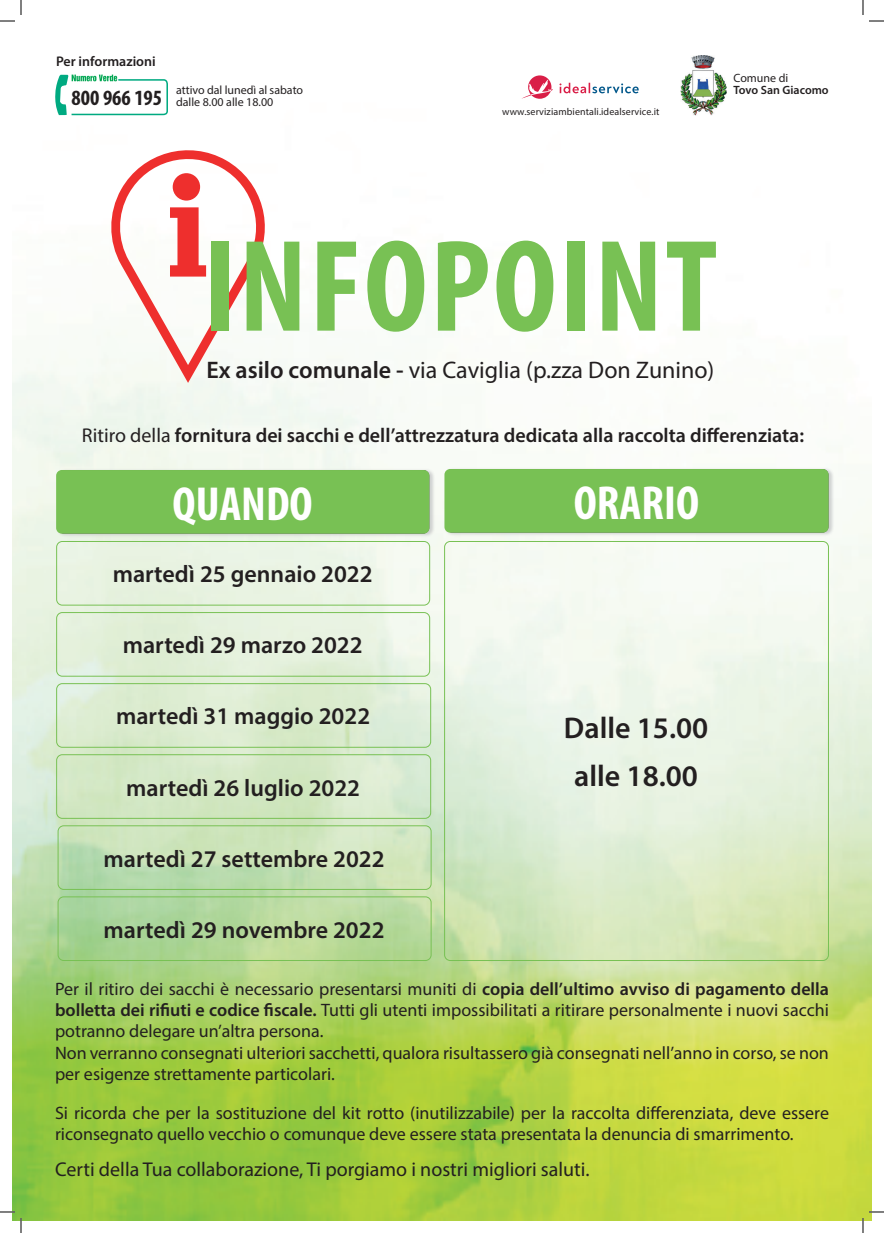
<style>
.page{position:relative;width:884px;height:1233px;background:#fff}
.page>*{position:absolute;margin:0;border:0;box-sizing:border-box;transform-origin:0 0}
.t1{font:700 condensed 132px "Myriad Pro";letter-spacing:.02em;color:#78c154}
.t2{font:700 condensed 48px "Myriad Pro";color:#fff}
.t3{font:600 30px/48px "Myriad Pro";color:#231f20;text-align:center}
.t4{font:600 24px "Myriad Pro";color:#231f20}
.t5{font:24px "Myriad Pro";color:#231f20}
.t6{font:600 20px "Myriad Pro";color:#231f20}
.t7{font:20px "Myriad Pro";color:#231f20}
.t8{font:18px/21.3px "Myriad Pro";color:#231f20}
.t9{font:600 14px "Myriad Pro";color:#231f20}
.t10{font:12px/12px "Myriad Pro";color:#231f20}
.t11{font:600 12px "Myriad Pro";color:#231f20}
.t12{font:10px "Myriad Pro";letter-spacing:.01em;color:#231f20}
.s1{font-weight:700;font-stretch:condensed;font-size:21.8px}
.s2{font-weight:600}
.s3{font-weight:400}
</style>
<div class="page">
<img style="left:12px;top:74px;width:859px;height:1146px">
<img style="left:680px;top:55px;width:46px;height:61px">
<svg style="left:55px;top:75px;width:113px;height:40px"></svg>
<div style="left:56px;top:468px;width:379px;height:70px;background:#b8b9bc;opacity:.4"></div>
<div style="left:56px;top:470px;width:373px;height:63px;background:#78c154;border-radius:6px"></div>
<div style="left:56px;top:541px;width:374px;height:64px;border:1px solid #78c154;border-radius:6px"></div>
<div style="left:58px;top:825px;width:374px;height:65px;border:1px solid #78c154;border-radius:6px"></div>
<div style="left:56px;top:612px;width:374px;height:64px;border:1px solid #78c154;border-radius:6px"></div>
<div style="left:58px;top:896px;width:374px;height:65px;border:1px solid #78c154;border-radius:6px"></div>
<div style="left:56px;top:683px;width:375px;height:65px;border:1px solid #78c154;border-radius:6px"></div>
<div style="left:56px;top:754px;width:375px;height:65px;border:1px solid #78c154;border-radius:6px"></div>
<div style="left:444px;top:467px;width:390px;height:70px;background:#b8b9bc;opacity:.4"></div>
<div style="left:444px;top:469px;width:384px;height:63px;background:#78c154;border-radius:6px"></div>
<svg style="left:111px;top:150px;width:154px;height:233px"></svg>
<svg style="left:521px;top:75px;width:32px;height:24px"></svg>
<svg style="left:559px;top:83px;width:80px;height:10px"></svg>
<svg style="left:0;top:1211px;width:15px;height:1px"></svg>
<svg style="left:869px;top:1211px;width:15px;height:1px"></svg>
<svg style="left:0;top:0;width:22px;height:22px"></svg>
<svg style="left:20px;top:1218px;width:2px;height:15px"></svg>
<svg style="left:862px;top:0;width:22px;height:22px"></svg>
<svg style="left:862px;top:1218px;width:2px;height:15px"></svg>
<p class="t9" style="left:56px;top:52px;width:101px">Per informazioni</p>
<p class="t10" style="left:72px;top:84px;width:233px;text-indent:104px">attivo dal lunedì al sabato<br><span class="s1">800 966 195</span> dalle 8.00 alle 18.00</p>
<p class="t12" style="left:502px;top:106px;width:159px">www.serviziambientali.idealservice.it</p>
<p class="t10" style="left:733px;top:72px;width:56px">Comune di</p>
<p class="t11" style="left:733px;top:83px;width:97px">Tovo San Giacomo</p>
<h1 class="t1" style="left:204px;top:204px;width:515px">INFOPOINT</h1>
<h3 class="t5" style="left:206px;top:355px;width:509px"><span class="s2">Ex asilo comunale -</span> via Caviglia (p.zza Don Zunino)</h3>
<p class="t6" style="left:82px;top:423px;width:724px"><span class="s3">Ritiro della</span> fornitura dei sacchi e dell’attrezzatura dedicata alla raccolta differenziata:</p>
<h2 class="t2" style="left:173px;top:474px;width:142px">QUANDO</h2>
<h3 class="t4" style="left:113px;top:559px;width:261px">martedì 25 gennaio 2022</h3>
<h3 class="t4" style="left:123px;top:630px;width:241px">martedì 29 marzo 2022</h3>
<h3 class="t4" style="left:116px;top:701px;width:256px">martedì 31 maggio 2022</h3>
<h3 class="t4" style="left:126px;top:772px;width:235px">martedì 26 luglio 2022</h3>
<h3 class="t4" style="left:104px;top:843px;width:283px">martedì 27 settembre 2022</h3>
<h3 class="t4" style="left:104px;top:914px;width:282px">martedì 29 novembre 2022</h3>
<h2 class="t2" style="left:574px;top:473px;width:127px">ORARIO</h2>
<h3 class="t3" style="left:564px;top:703px;width:146px">Dalle 15.00 alle 18.00</h3>
<p class="t8" style="left:55px;top:978px;width:775px">Per il ritiro dei sacchi è necessario presentarsi muniti di <span class="s2">copia dell’ultimo avviso di pagamento della bolletta dei rifiuti e codice fiscale.</span> Tutti gli utenti impossibilitati a ritirare personalmente i nuovi sacchi potranno delegare un’altra persona.<br>Non verranno consegnati ulteriori sacchetti, qualora risultassero già consegnati nell’anno in corso, se non per esigenze strettamente particolari.</p>
<p class="t8" style="left:55px;top:1102px;width:775px;line-height:21px">Si ricorda che per la sostituzione del kit rotto (inutilizzabile) per la raccolta differenziata, deve essere riconsegnato quello vecchio o comunque deve essere stata presentata la denuncia di smarrimento.</p>
<p class="t7" style="left:55px;top:1157px;width:536px">Certi della Tua collaborazione, Ti porgiamo i nostri migliori saluti.</p>
</div>
